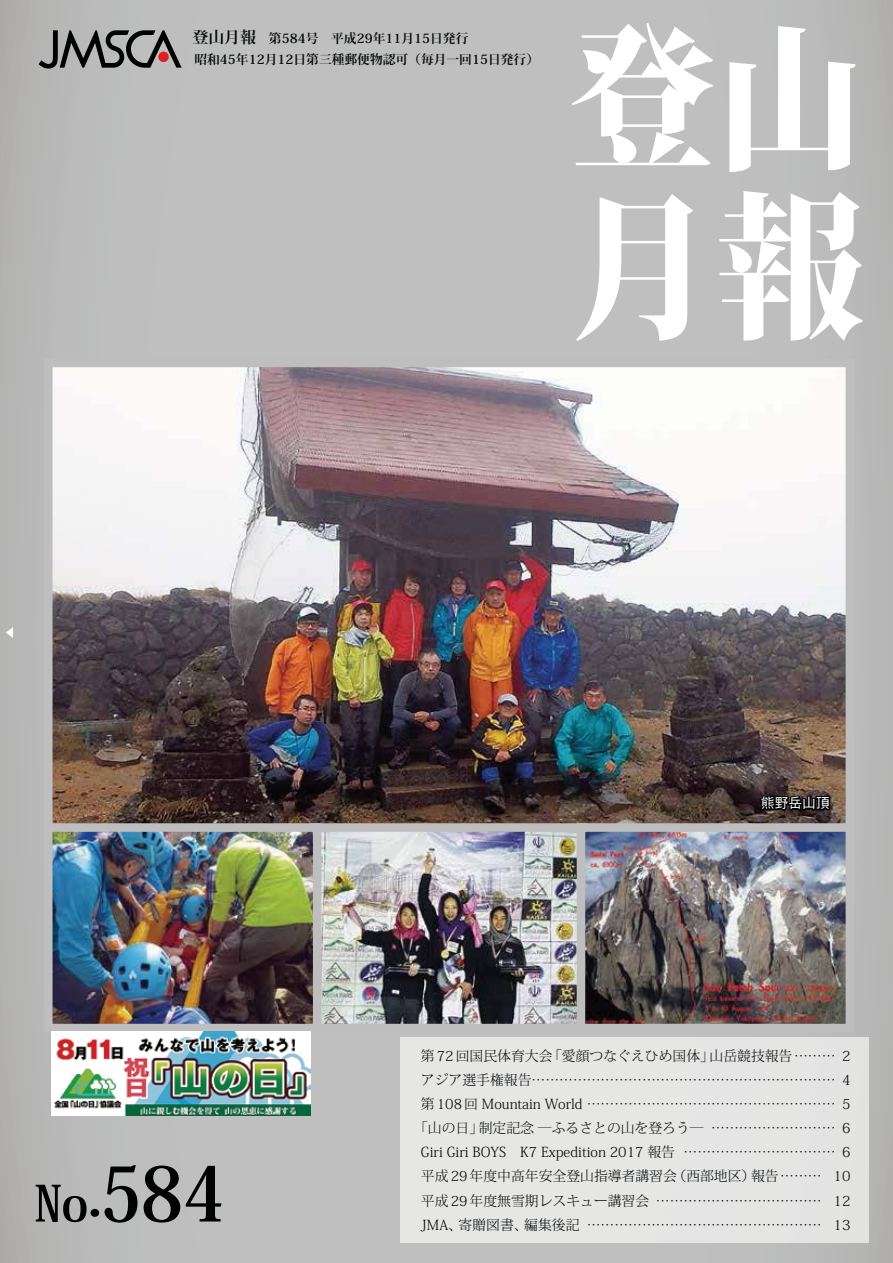
<style>
.page{position:relative;width:893px;height:1263px;background:#fff}
.page>*{position:absolute;margin:0;border:0;box-sizing:border-box;transform-origin:0 0}
.t1{font:157.8px/168.1px "Koz Min Pro Heavy 90 msp RKSJ H";color:#fff;scale:.94 1}
.t2{font:75.45px "Koz Min Pro Bold 90 msp RKSJ H";color:#010202;scale:1.11 1}
.t3{font:13.8px/24.2px "Koz Min Pro Light 90 msp RKSJ H";color:#040809;text-align:center}
.t4{font:13.8px "Gothic BBB Pro Medium 90 msp RKSJ H";color:#fff}
.t5{font:12.75px "Koz Min Pro Bold 90 msp RKSJ H";color:#040809}
.t6{font:11.7px "Gothic MB101 Pro Light 90 msp RKSJ H";color:#fff}
.s1{font-size:15.9px}
.s2{font-size:49.35px}
.s3{font-size:60.45px}
</style>
<div class="page">
<img style="left:0;top:1051px;width:420px;height:212px">
<div style="left:400px;top:1037px;width:469px;height:205px;background:#e6e6e5"></div>
<svg style="left:39px;top:30px;width:143px;height:39px;background:#7e7c7c"></svg>
<img style="left:54px;top:369px;width:790px;height:453px">
<div style="left:44px;top:359px;width:810px;height:473px;border:9px solid #bebebf"></div>
<img style="left:321px;top:833px;width:256px;height:189px">
<div style="left:310px;top:823px;width:278px;height:209px;border:9px solid #bebebf"></div>
<img style="left:587px;top:833px;width:257px;height:189px">
<div style="left:577px;top:823px;width:277px;height:209px;border:9px solid #bebebf"></div>
<svg style="left:757px;top:793px;width:76px;height:31px;background:#2f2725"></svg>
<img style="left:54px;top:833px;width:257px;height:189px">
<div style="left:44px;top:823px;width:277px;height:209px;border:9px solid #bebebf"></div>
<img style="left:51px;top:1031px;width:260px;height:84px">
<p class="t5" style="left:192px;top:33px;width:278px"><span class="s1">登山月報</span>　第584号　平成29年11月15日発行</p>
<p class="t5" style="left:194px;top:55px;width:346px">昭和45年12月12日第三種郵便物認可（毎月一回15日発行）</p>
<h1 class="t1" style="left:568px;top:35px;width:316px">登山月報</h1>
<p class="t6" style="left:4px;top:628px;width:13px">◀</p>
<h2 class="t2" style="left:35px;top:1165px;width:173px"><span class="s2">No</span><span class="s3">.</span>584</h2>
<p class="t4" style="left:761px;top:798px;width:71px">熊野岳山頂</p>
<p class="t3" style="left:414px;top:1045px;width:438px">第 72 回国民体育大会「愛顔つなぐえひめ国体」山岳競技報告 ……… 2アジア選手権報告………………………………………………………… 4第 108 回 Mountain World ……………………………………………… 5「山の日」制定記念 ―ふるさとの山を登ろう― ……………………… 6<br>Giri Giri BOYS　K7 Expedition 2017 報告 …………………………… 6平成 29 年度中高年安全登山指導者講習会（西部地区）報告 ……… 10平成 29 年度無雪期レスキュー講習会 ……………………………… 12<br>JMA、寄贈図書、編集後記 …………………………………………… 13</p>
</div>
